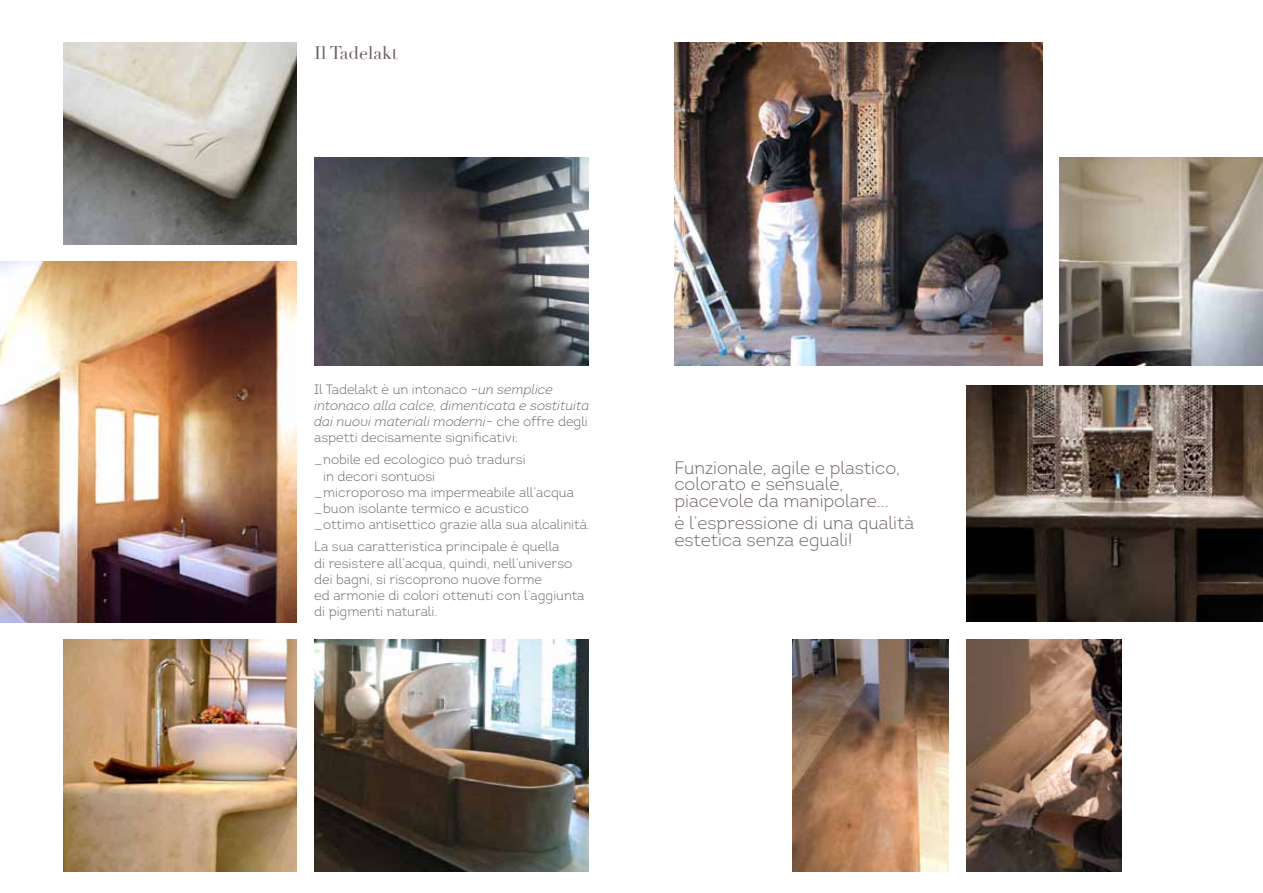
<style>
.page{position:relative;width:1263px;height:893px;background:#fff}
.page>*{position:absolute;margin:0;border:0;box-sizing:border-box;transform-origin:0 0}
.t1{font:300 18px/16.5px "Intro";color:#6d6167}
.t2{font:18px "Didot";color:#6d6167}
.t3{font:300 13.5px/16.2px "Intro";color:#6d6167}
.t4{font:italic 300 13.5px/16.2px "Intro";color:#6d6167}
.s1{font-style:normal}
</style>
<div class="page">
<img style="left:0;top:261px;width:296px;height:362px">
<img style="left:64px;top:639px;width:232px;height:233px">
<img style="left:314px;top:158px;width:275px;height:207px">
<img style="left:314px;top:639px;width:275px;height:233px">
<img style="left:674px;top:43px;width:368px;height:322px">
<img style="left:1059px;top:158px;width:204px;height:207px">
<img style="left:967px;top:385px;width:296px;height:236px">
<img style="left:793px;top:639px;width:156px;height:233px">
<img style="left:967px;top:639px;width:154px;height:233px">
<img style="left:64px;top:43px;width:232px;height:201px">
<h1 class="t2" style="left:314px;top:42px;width:85px">Il Tadelakt</h1>
<p class="t4" style="left:314px;top:381px;width:277px"><span class="s1">Il Tadelakt è un intonaco</span> –un semplice intonaco alla calce, dimenticata e sostituita dai nuovi materiali moderni– <span class="s1">che offre degli aspetti decisamente significativi:</span></p>
<p class="t3" style="left:314px;top:451px;width:213px">_nobile ed ecologico può tradursi</p>
<p class="t3" style="left:323px;top:468px;width:114px">in decori sontuosi</p>
<p class="t3" style="left:314px;top:484px;width:261px">_microporoso ma impermeabile all’acqua</p>
<p class="t3" style="left:314px;top:500px;width:216px">_buon isolante termico e acustico</p>
<p class="t3" style="left:314px;top:516px;width:277px">_ottimo antisettico grazie alla sua alcalinità.</p>
<p class="t3" style="left:314px;top:538px;width:272px">La sua caratteristica principale è quella<br>di resistere all’acqua, quindi, nell’universo dei bagni, si riscoprono nuove forme<br>ed armonie di colori ottenuti con l’aggiunta di pigmenti naturali.</p>
<h1 class="t1" style="left:674px;top:459px;width:227px">Funzionale, agile e plastico, colorato e sensuale, piacevole da manipolare...</h1>
<h1 class="t1" style="left:674px;top:515px;width:241px">è l’espressione di una qualità estetica senza eguali!</h1>
</div>
